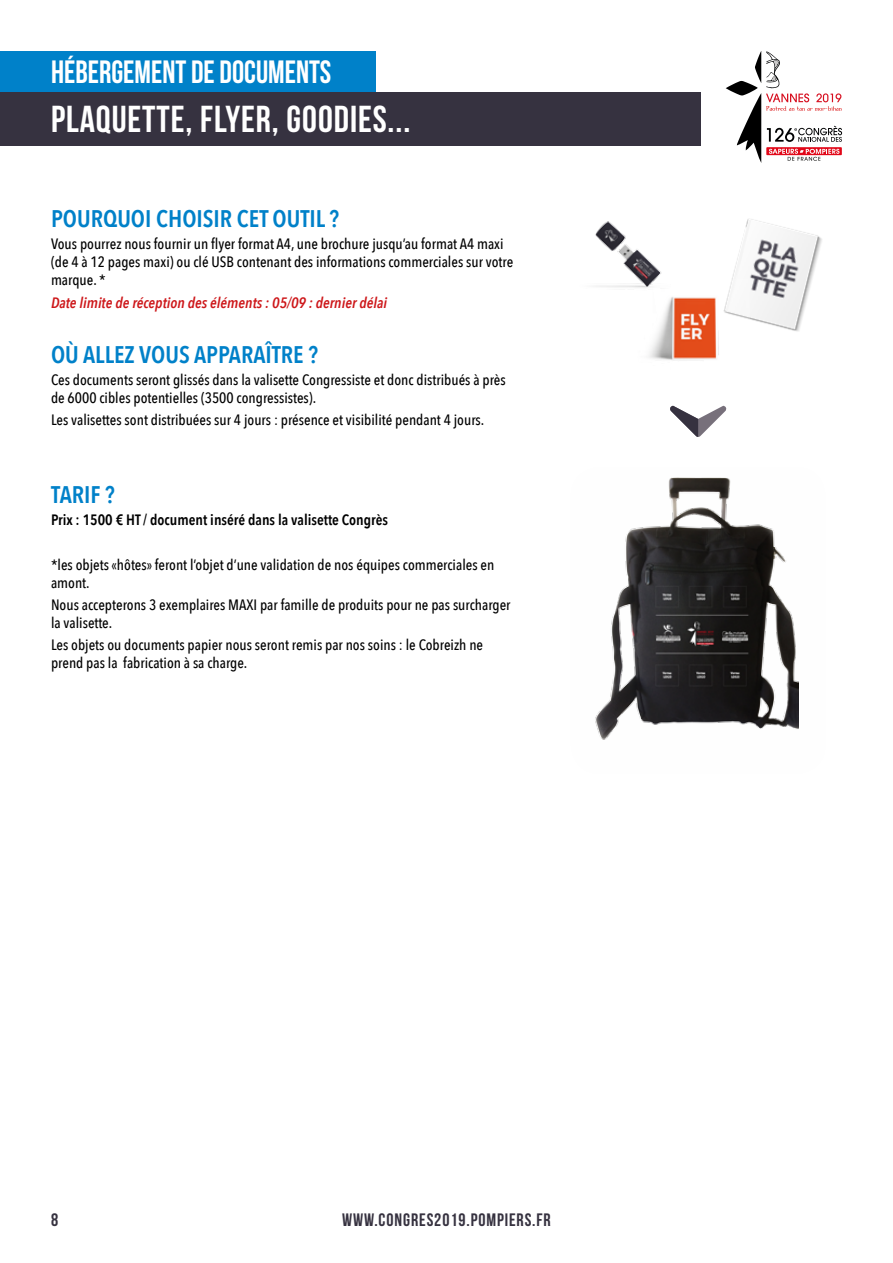
<style>
.page{position:relative;width:893px;height:1263px;background:#fff}
.page>*{position:absolute;margin:0;border:0;box-sizing:border-box;transform-origin:0 0}
.t1{font:37.5px "Bebas Neue";letter-spacing:.025em;color:#fff}
.t2{font:32.25px "Bebas Neue";color:#fff;scale:.95 1}
.t3{font:600 24px "Avenir Next Condensed";color:#0081c9}
.t4{font:18px "Bebas Neue";letter-spacing:.05em;color:#363240}
.t5{font:500 15px/18px "Avenir Next Condensed";color:#000}
.t6{font:italic 600 15px "Avenir Next Condensed";color:#cd171a}
.t7{font:600 15px "Avenir Next Condensed";color:#000}
</style>
<div class="page">
<svg style="left:726px;top:51px;width:116px;height:112px"></svg>
<div style="left:0;top:92px;width:701px;height:54px;background:#363240"></div>
<div style="left:0;top:51px;width:376px;height:41px;background:#0081c9"></div>
<img style="left:595px;top:477px;width:203px;height:263px">
<img style="left:732px;top:219px;width:90px;height:113px">
<img style="left:649px;top:280px;width:101px;height:81px">
<img style="left:595px;top:221px;width:75px;height:75px">
<svg style="left:670px;top:406px;width:56px;height:31px"></svg>
<h2 class="t2" style="left:51px;top:54px;width:297px">HÉBERGEMENT DE DOCUMENTS</h2>
<h1 class="t1" style="left:51px;top:98px;width:361px">PLAQUETTE, FLYER, GOODIES...</h1>
<h3 class="t3" style="left:51px;top:198px;width:26px">POURQUOI</h3>
<h3 class="t3" style="left:156px;top:198px;width:12px">CHOISIR</h3>
<h3 class="t3" style="left:237px;top:198px;width:47px">CET OUTIL</h3>
<h3 class="t3" style="left:329px;top:198px;width:11px">?</h3>
<p class="t5" style="left:51px;top:235px;width:464px">Vous pourrez nous fournir un flyer format A4, une brochure jusqu’au format A4 maxi (de 4 à 12 pages maxi) ou clé USB contenant des informations commerciales sur votre marque. *</p>
<p class="t6" style="left:51px;top:293px;width:338px">Date limite de réception des éléments : 05/09 : dernier délai</p>
<h3 class="t3" style="left:51px;top:334px;width:44px">OÙ ALLE</h3>
<h3 class="t3" style="left:125px;top:334px;width:40px">Z VOUS</h3>
<h3 class="t3" style="left:194px;top:334px;width:13px">APPARA</h3>
<h3 class="t3" style="left:266px;top:334px;width:54px">ÎTRE ?</h3>
<p class="t5" style="left:51px;top:371px;width:456px">Ces documents seront glissés dans la valisette Congressiste et donc distribués à près de 6000 cibles potentielles (3500 congressistes).</p>
<p class="t5" style="left:51px;top:411px;width:435px">Les valisettes sont distribuées sur 4 jours : présence et visibilité pendant 4 jours.</p>
<h3 class="t3" style="left:51px;top:474px;width:65px">TARI F ?</h3>
<p class="t7" style="left:51px;top:507px;width:338px">PRIX : 1500 € HT / DOCUMENT INSÉRÉ DANS LA VALISETTE CONGRÈS</p>
<p class="t5" style="left:51px;top:555px;width:445px">*les objets «hôtes» feront l’objet d’une validation de nos équipes commerciales en amont.</p>
<p class="t5" style="left:51px;top:596px;width:461px">Nous accepterons 3 exemplaires MAXI par famille de produits pour ne pas surcharger la valisette.</p>
<p class="t5" style="left:51px;top:636px;width:434px">Les objets ou documents papier nous seront remis par nos soins : le Cobreizh ne prend pas la fabrication à sa charge.</p>
<p class="t4" style="left:51px;top:1210px;width:9px">8</p>
<p class="t4" style="left:342px;top:1210px;width:210px">WWW.CONGRES2019.POMPIERS.FR</p>
</div>
